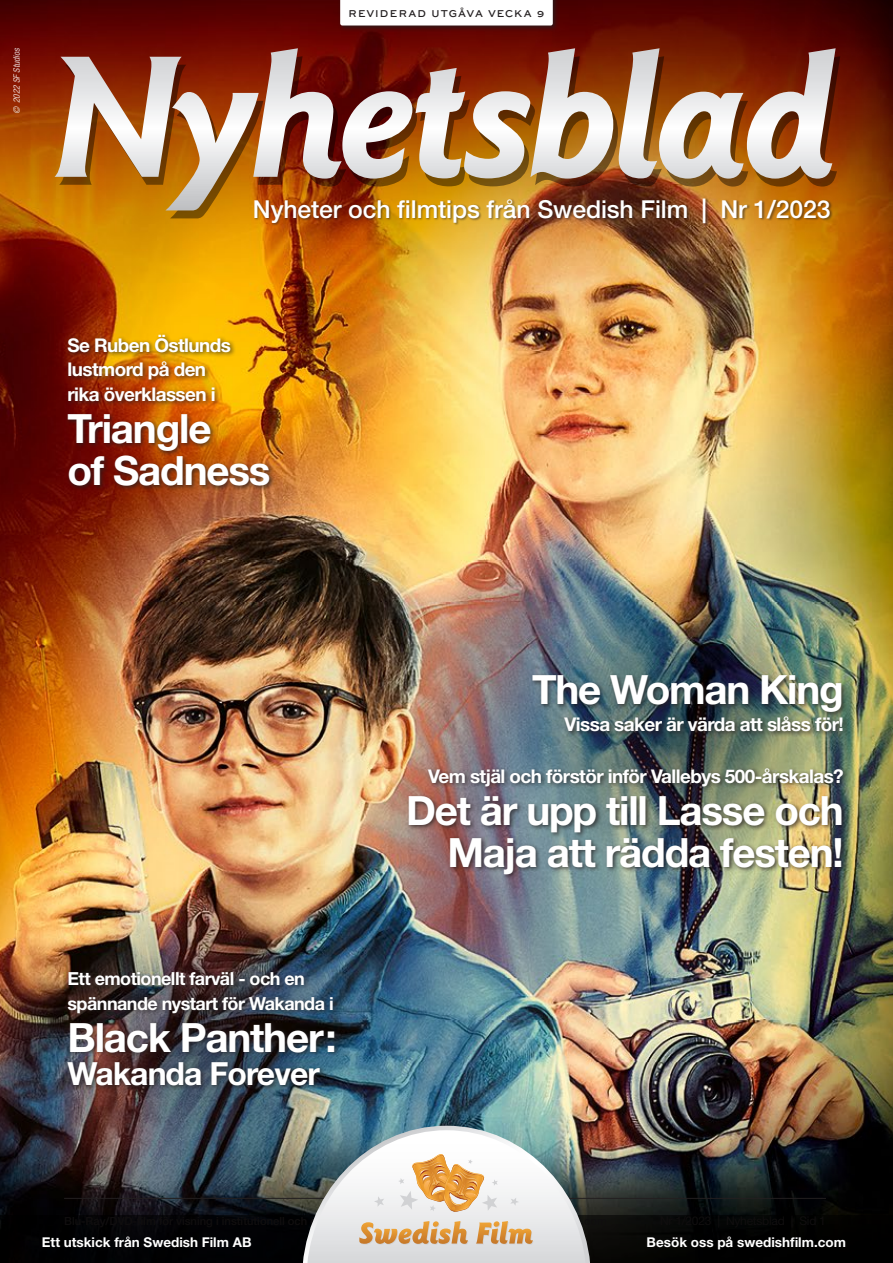
<style>
.page{position:relative;width:893px;height:1263px;background:#fff}
.page>*{position:absolute;margin:0;border:0;box-sizing:border-box;transform-origin:0 0}
.t1{font:700 40.35px/42px "Helvetica Neue LT Std";letter-spacing:-.03em;color:#fff;text-align:right}
.t2{font:700 31.95px "Helvetica Neue LT Std";letter-spacing:-.03em;color:#fff}
.t3{font:500 24.75px "Helvetica Neue LT Std";letter-spacing:-.005em;color:#fff}
.t4{font:700 18.9px/24.6px "Helvetica Neue LT Std";letter-spacing:-.03em;color:#fff}
.t5{font:700 18px/24.6px "Helvetica Neue LT Std";letter-spacing:-.03em;color:#fff}
.t6{font:700 13.5px "Helvetica Neue LT Std";color:#fff}
.SWE_PRE_Filmtext{font:500 10.5px "Sweet Sans Pro";letter-spacing:.1em;color:#231f20}
.t7{font:italic condensed 9px "Helvetica Neue LT Std";color:#fff}
</style>
<div class="page">
<img style="left:0;top:0;width:893px;height:1215px">
<hr style="left:64px;top:1198px;width:762px;height:1px;background:#231f20">
<img style="left:538px;top:565px;width:312px;height:313px;border-radius:50%">
<img style="left:46px;top:883px;width:313px;height:313px;border-radius:50%">
<img style="left:59px;top:56px;width:781px;height:162px">
<div style="left:0;top:1215px;width:893px;height:48px;background:#010202"></div>
<svg style="left:55px;top:48px;width:781px;height:131px"></svg>
<div style="left:254px;top:198px;width:579px;height:28px;background:#231f20;opacity:.5"></div>
<img style="left:300px;top:1123px;width:293px;height:140px">
<div style="left:406px;top:766px;width:443px;height:114px;background:#231f20;opacity:.75"></div>
<div style="left:65px;top:332px;width:211px;height:159px;background:#231f20;opacity:.75"></div>
<div style="left:65px;top:969px;width:275px;height:122px;background:#231f20;opacity:.75"></div>
<div style="left:530px;top:673px;width:319px;height:64px;background:#231f20;opacity:.75"></div>
<div style="left:337px;top:0;width:222px;height:32px;background:#231f20;opacity:.75"></div>
<svg style="left:340px;top:0;width:213px;height:26px"></svg>
<p class="t7" style="left:12px;top:114px;width:68px;rotate:-90deg">© 2022 SF Studios</p>
<p class="SWE_PRE_Filmtext" style="left:349px;top:5px;width:197px">REVIDERAD UTGÅVA VECKA 9</p>
<p class="t3" style="left:253px;top:194px;width:579px">Nyheter och filmtips från Swedish Film | Nr 1/2023</p>
<p class="t4" style="left:68px;top:332px;width:165px">Se Ruben Östlunds lustmord på den</p>
<p class="t4" style="left:68px;top:382px;width:150px">rika överklassen i</p>
<p class="t1" style="left:68px;top:407px;width:146px">Triangle</p>
<p class="t1" style="left:68px;top:449px;width:205px">of Sadness</p>
<p class="t1" style="left:532px;top:668px;width:313px">The Woman King</p>
<p class="t4" style="left:564px;top:711px;width:281px">Vissa saker är värda att slåss för!</p>
<p class="t5" style="left:68px;top:966px;width:268px">Ett emotionellt farväl - och en spännande nystart för Wakanda i</p>
<p class="t1" style="left:68px;top:1015px;width:271px">Black Panther:</p>
<p class="t2" style="left:68px;top:1053px;width:254px">Wakanda Forever</p>
<p class="t4" style="left:428px;top:764px;width:417px">Vem stjäl och förstör inför Vallebys 500-årskalas?</p>
<p class="t1" style="left:406px;top:789px;width:439px">Det är upp till Lasse och<br>Maja att rädda festen!</p>
<p class="t6" style="left:42px;top:1234px;width:211px">Ett utskick från Swedish Film AB</p>
<p class="t6" style="left:647px;top:1234px;width:201px">Besök oss på swedishfilm.com</p>
</div>
